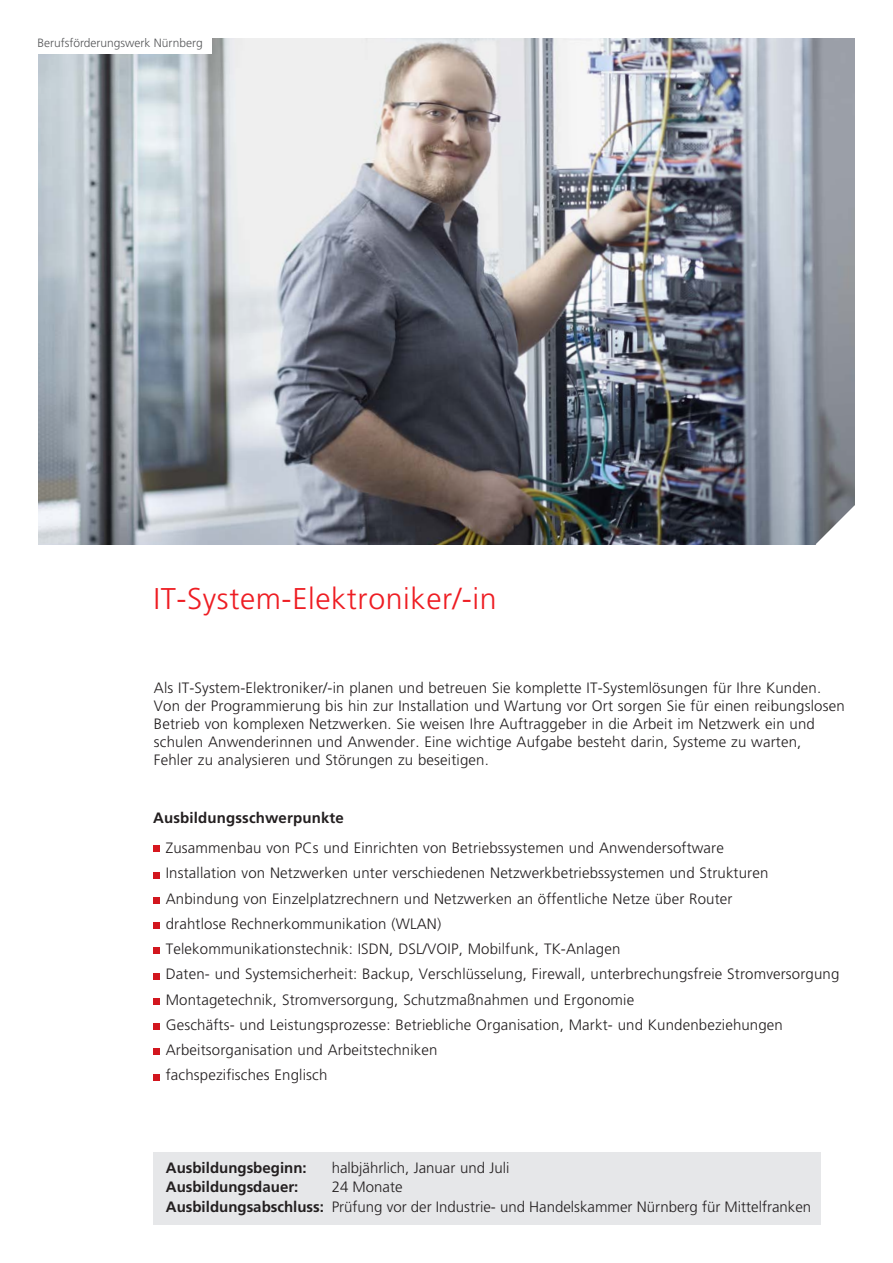
<style>
.page{position:relative;width:893px;height:1263px;background:#fff}
.page>*{position:absolute;margin:0;border:0;box-sizing:border-box;transform-origin:0 0}
.t1{font:300 30px "Frutiger";letter-spacing:.02em;color:#ee1d23}
.t2{font:300 15px/25.2px "Frutiger";letter-spacing:.01em;color:#231f20}
.t3{font:700 15px "Frutiger";color:#231f20}
.t4{font:300 12px "Frutiger";color:#57585a}
.s1{font-weight:700}
</style>
<div class="page">
<img style="left:38px;top:38px;width:817px;height:506px">
<svg style="left:816px;top:505px;width:39px;height:39px"></svg>
<div style="left:153px;top:1152px;width:668px;height:73px;background:#e6e7e9"></div>
<svg style="left:153px;top:845px;width:6px;height:6px"></svg>
<svg style="left:153px;top:872px;width:6px;height:6px"></svg>
<svg style="left:153px;top:897px;width:6px;height:6px"></svg>
<div style="left:153px;top:922px;width:6px;height:7px;background:#d2161e"></div>
<svg style="left:153px;top:948px;width:6px;height:6px"></svg>
<svg style="left:153px;top:973px;width:6px;height:6px"></svg>
<svg style="left:153px;top:998px;width:6px;height:6px"></svg>
<div style="left:153px;top:1023px;width:6px;height:7px;background:#d2161e"></div>
<svg style="left:153px;top:1049px;width:6px;height:6px"></svg>
<svg style="left:153px;top:1074px;width:6px;height:6px"></svg>
<div style="left:21px;top:0;width:191px;height:53px;background:#fff"></div>
<p class="t4" style="left:37px;top:36px;width:167px">Berufsförderungswerk Nürnberg</p>
<h1 class="t1" style="left:153px;top:582px;width:345px">IT-System-Elektroniker/-in</h1>
<p class="t2" style="left:154px;top:679px;width:692px;line-height:18px">Als IT-System-Elektroniker/-in planen und betreuen Sie komplette IT-Systemlösungen für Ihre Kunden.<br>Von der Programmierung bis hin zur Installation und Wartung vor Ort sorgen Sie für einen reibungslosen Betrieb von komplexen Netzwerken. Sie weisen Ihre Auftraggeber in die Arbeit im Netzwerk ein und schulen Anwenderinnen und Anwender. Eine wichtige Aufgabe besteht darin, Systeme zu warten,<br>Fehler zu analysieren und Störungen zu beseitigen.</p>
<p class="t3" style="left:153px;top:809px;width:192px">Ausbildungsschwerpunkte</p>
<p class="t2" style="left:166px;top:835px;width:675px">Zusammenbau von PCs und Einrichten von Betriebssystemen und Anwendersoftware<br>Installation von Netzwerken unter verschiedenen Netzwerkbetriebssystemen und Strukturen Anbindung von Einzelplatzrechnern und Netzwerken an öffentliche Netze über Router<br>drahtlose Rechnerkommunikation (WLAN)<br>Telekommunikationstechnik: ISDN, DSL/VOIP, Mobilfunk, TK-Anlagen<br>Daten- und Systemsicherheit: Backup, Verschlüsselung, Firewall, unterbrechungsfreie Stromversorgung Montagetechnik, Stromversorgung, Schutzmaßnahmen und Ergonomie<br>Geschäfts- und Leistungsprozesse: Betriebliche Organisation, Markt- und Kundenbeziehungen Arbeitsorganisation und Arbeitstechniken<br>fachspezifisches Englisch</p>
<p class="t3" style="left:166px;top:1159px;width:142px">Ausbildungsbeginn:</p>
<p class="t2" style="left:332px;top:1155px;width:179px">halbjährlich, Januar und Juli</p>
<p class="t3" style="left:166px;top:1178px;width:134px">Ausbildungsdauer:</p>
<p class="t2" style="left:166px;top:1177px;width:647px;line-height:19.5px;text-indent:166px">24 Monate<br><span class="s1">Ausbildungsabschluss:</span> Prüfung vor der Industrie- und Handelskammer Nürnberg für Mittelfranken</p>
</div>
